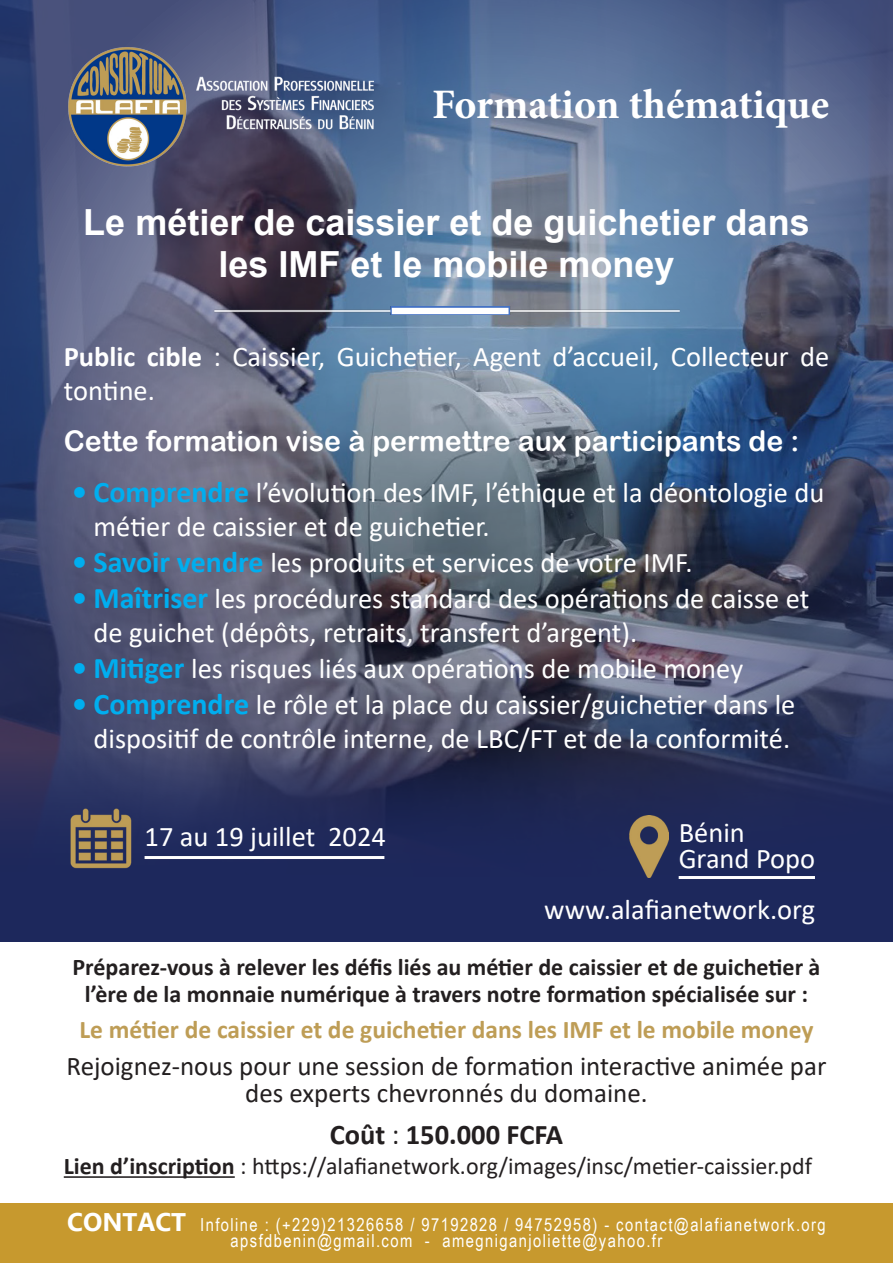
<style>
.page{position:relative;width:893px;height:1263px;background:#fff}
.page>*{position:absolute;margin:0;border:0;box-sizing:border-box;transform-origin:0 0}
.t1{font:700 42px "Minion Pro";letter-spacing:-.005em;color:#fff}
.t2{font:700 36px/42px "Arial";color:#fff;text-align:center}
.t3{font:28.5px/34.2px "Calibri";color:#fff}
.t4{font:28.5px "Arial Rounded MT Bold";color:#fff}
.t5{font:700 28.5px "Calibri";color:#231f20}
.t6{font:27px/27px "Calibri";color:#231f20;text-align:center}
.t7{font:700 25.5px "Calibri";color:#be9d56}
.t8{font:700 24px/27px "Calibri";color:#231f20;text-align:center}
.t9{font:24px "Calibri";color:#231f20}
.t10{font:18px "Arial Narrow";letter-spacing:.08em;color:#fff}
.s1{font-weight:700}
.s2{font-weight:700;font-size:30px;color:#00aeef}
.s3{font-weight:400}
.s4{font-family:"Ebrima";font-weight:700;font-size:25.5px}
</style>
<div class="page">
<div style="left:0;top:0;width:893px;height:942px;background:#1d285c"></div>
<img style="left:0;top:0;width:893px;height:879px">
<div style="left:0;top:1203px;width:893px;height:60px;background:#c7992e"></div>
<hr style="left:64px;top:1176px;width:171px;height:2px;background:#231f20">
<img style="left:214px;top:307px;width:466px;height:8px">
<img style="left:64px;top:43px;width:319px;height:127px">
<img style="left:629px;top:816px;width:39px;height:61px">
<img style="left:68px;top:808px;width:64px;height:61px">
<hr style="left:145px;top:856px;width:239px;height:3px;background:#fff">
<hr style="left:679px;top:876px;width:136px;height:3px;background:#fff">
<p class="t1" style="left:432px;top:75px;width:399px">Formation thématique</p>
<p class="t2" style="left:83px;top:201px;width:728px">Le métier de caissier et de guichetier dans les IMF et le mobile money</p>
<p class="t3" style="left:64px;top:339px;width:767px"><span class="s1">Public cible</span> : Caissier, Guichetier, Agent d’accueil, Collecteur de tontine.</p>
<p class="t4" style="left:64px;top:424px;width:737px">Cette formation vise à permettre aux participants de :</p>
<p class="t3" style="left:94px;top:474px;width:732px;text-indent:-21px"><span class="s2">• Comprendre</span> l’évolution des IMF, l’éthique et la déontologie du métier de caissier et de guichetier.</p>
<p class="t3" style="left:72px;top:545px;width:622px"><span class="s2">• Savoir vendre</span> les produits et services de votre IMF.</p>
<p class="t3" style="left:94px;top:581px;width:717px;text-indent:-21px"><span class="s2">• Maîtriser</span> les procédures standard des opérations de caisse et de guichet (dépôts, retraits, transfert d’argent).</p>
<p class="t3" style="left:72px;top:651px;width:672px"><span class="s2">• Mitiger</span> les risques liés aux opérations de mobile money</p>
<p class="t3" style="left:72px;top:687px;width:725px;text-align:center"><span class="s2">• Comprendre</span> le rôle et la place du caissier/guichetier dans le dispositif de contrôle interne, de LBC/FT et de la conformité.</p>
<p class="t3" style="left:145px;top:819px;width:243px">17 au 19 juillet 2024</p>
<p class="t3" style="left:679px;top:815px;width:68px">Bénin</p>
<p class="t3" style="left:679px;top:840px;width:138px">Grand Popo</p>
<p class="t3" style="left:544px;top:891px;width:272px">www.alafianetwork.org</p>
<p class="t8" style="left:72px;top:953px;width:749px">Préparez-vous à relever les défis liés au métier de caissier et de guichetier à l’ère de la monnaie numérique à travers notre formation spécialisée sur :</p>
<p class="t7" style="left:79px;top:1011px;width:736px">Le métier de caissier et de guichetier dans les IMF et le mobile money</p>
<p class="t6" style="left:66px;top:1052px;width:761px">Rejoignez-nous pour une session de formation interactive animée par des experts chevronnés du domaine.</p>
<p class="t5" style="left:330px;top:1115px;width:235px">Coût <span class="s3">:</span> 150.000 FCFA</p>
<p class="t9" style="left:64px;top:1150px;width:750px"><span class="s1">Lien d’inscription</span> : https://alafianetwork.org/images/insc/metier-caissier.pdf</p>
<p class="t10" style="left:67px;top:1211px;width:760px"><span class="s4">CONTACT</span> Infoline : (+229)21326658 / 97192828 / 94752958) - contact@alafianetwork.org</p>
<p class="t10" style="left:231px;top:1228px;width:433px">apsfdbenin@gmail.com - amegniganjoliette@yahoo.fr</p>
</div>
